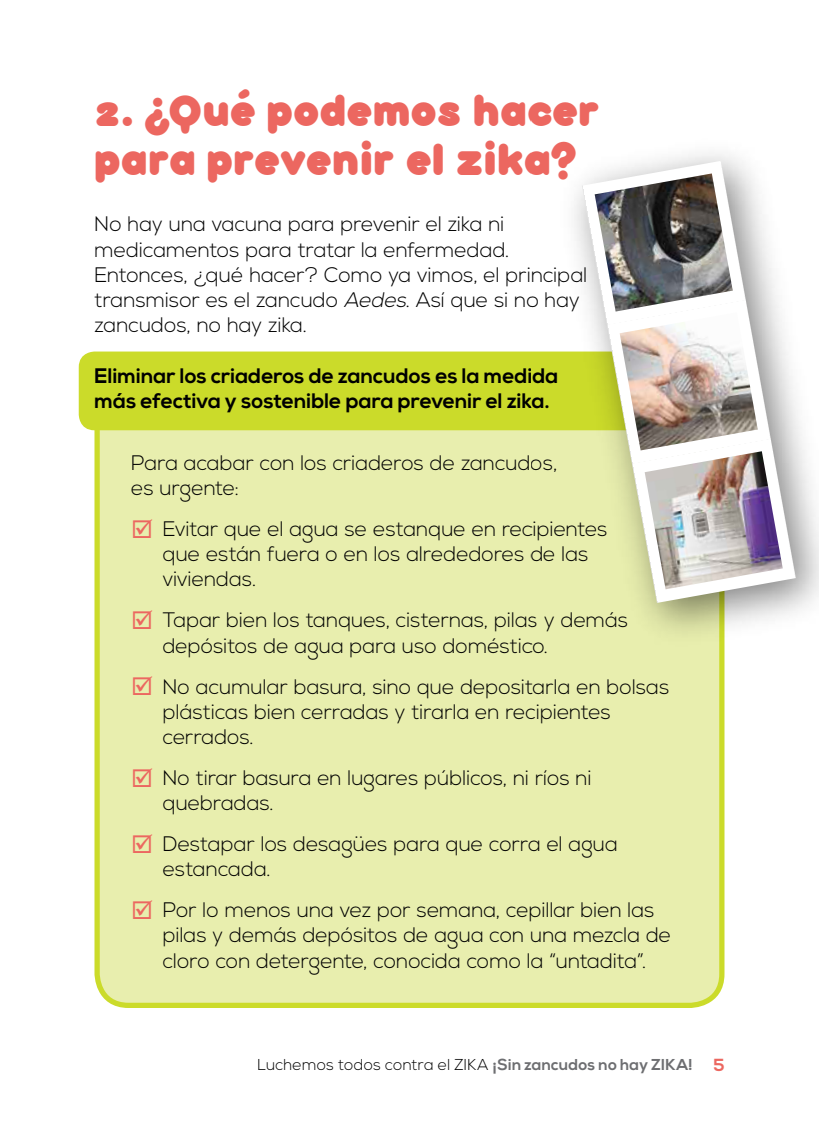
<style>
.page{position:relative;width:819px;height:1134px;background:#fff}
.page>*{position:absolute;margin:0;border:0;box-sizing:border-box;transform-origin:0 0}
.t1{font:900 49px/49px "bubbleboddy";color:#ec6760}
.t2{font:300 21px/25.2px "Nexa";color:#000}
.t3{font:700 21px/25.2px "Nexa";color:#000}
.t4{font:300 15.75px "Nexa";letter-spacing:.01em;color:#000}
.s1{font-style:italic}
.s2{color:#ec6760}
.s3{font-weight:700;color:#6d6e71}
.s4{font-weight:700;font-size:17.5px;color:#ec6760}
</style>
<div class="page">
<div style="left:94px;top:603px;width:631px;height:405px;background:#e8eeae"></div>
<img style="left:532px;top:409px;width:287px;height:248px">
<svg style="left:81px;top:153px;width:715px;height:450px"></svg>
<img style="left:645px;top:451px;width:138px;height:138px">
<h1 class="t1" style="left:94px;top:83px;width:507px">2. ¿Qué podemos hacer para prevenir el zika?</h1>
<p class="t2" style="left:94px;top:213px;width:494px">No hay una vacuna para prevenir el zika ni medicamentos para tratar la enfermedad.<br>Entonces, ¿qué hacer? Como ya vimos, el principal transmisor es el zancudo <span class="s1">Aedes</span>. Así que si no hay zancudos, no hay zika.</p>
<p class="t3" style="left:94px;top:364px;width:465px">Eliminar los criaderos de zancudos es la medida más efectiva y sostenible para prevenir el zika.</p>
<p class="t2" style="left:131px;top:451px;width:428px">Para acabar con los criaderos de zancudos, es urgente:</p>
<p class="t2" style="left:163px;top:517px;width:447px;text-indent:-32px"><span class="s2">☑</span> Evitar que el agua se estanque en recipientes que están fuera o en los alrededores de las viviendas.</p>
<p class="t2" style="left:163px;top:609px;width:467px;text-indent:-32px"><span class="s2">☑</span> Tapar bien los tanques, cisternas, pilas y demás depósitos de agua para uso doméstico.</p>
<p class="t2" style="left:163px;top:675px;width:508px;text-indent:-32px"><span class="s2">☑</span> No acumular basura, sino que depositarla en bolsas plásticas bien cerradas y tirarla en recipientes cerrados.</p>
<p class="t2" style="left:163px;top:766px;width:431px;text-indent:-32px"><span class="s2">☑</span> No tirar basura en lugares públicos, ni ríos ni quebradas.</p>
<p class="t2" style="left:163px;top:832px;width:457px;text-indent:-32px"><span class="s2">☑</span> Destapar los desagües para que corra el agua estancada.</p>
<p class="t2" style="left:163px;top:898px;width:510px;text-indent:-32px"><span class="s2">☑</span> Por lo menos una vez por semana, cepillar bien las pilas y demás depósitos de agua con una mezcla de cloro con detergente, conocida como la “untadita”.</p>
<p class="t4" style="left:258px;top:1056px;width:468px">Luchemos todos contra el ZIKA <span class="s3">¡Sin zancudos no hay ZIKA!</span> <span class="s4">5</span></p>
</div>
